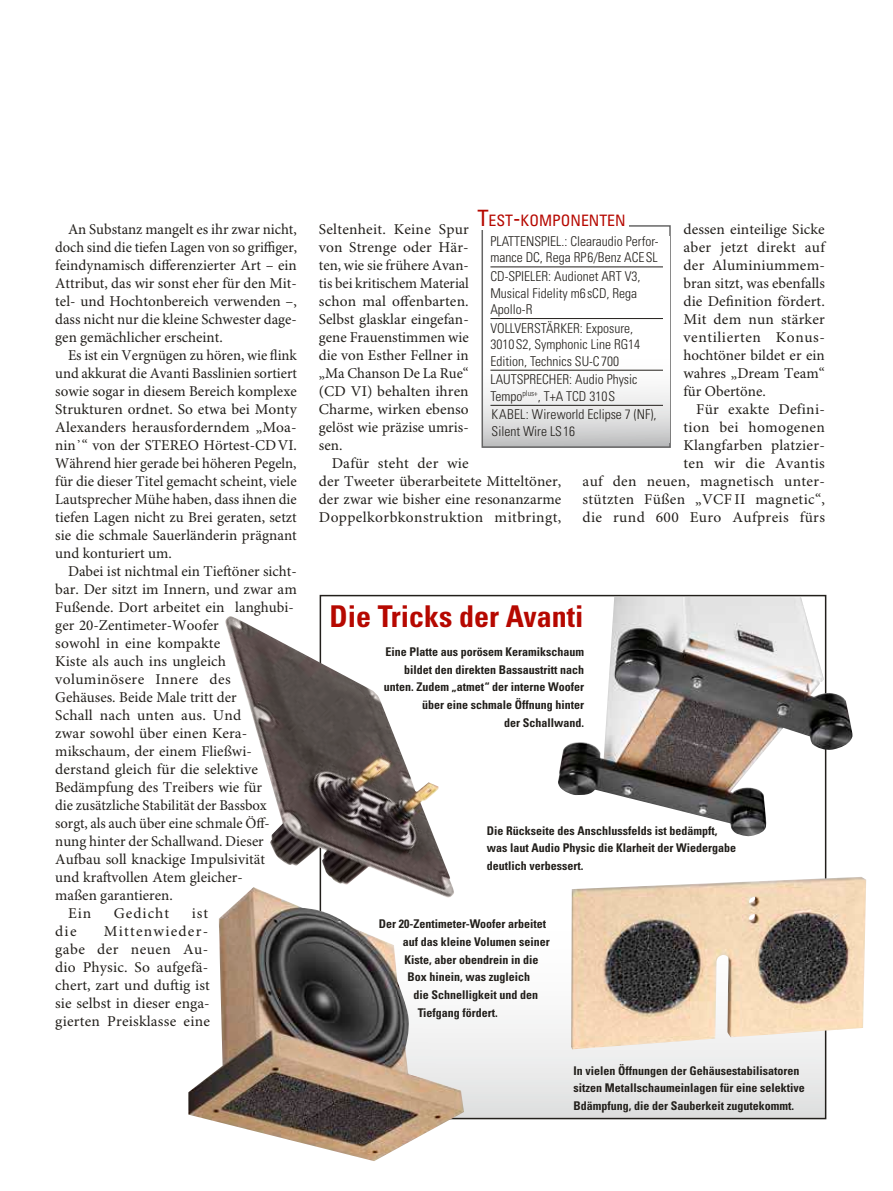
<style>
.page{position:relative;width:893px;height:1191px;background:#fff}
.page>*{position:absolute;margin:0;border:0;box-sizing:border-box;transform-origin:0 0}
.t1{font:700 condensed 30px "Univers LT Std";color:#b60800}
.t2{font:condensed 15.75px "Univers LT Std";color:#b60800}
.t3{font:15px/18px "Minion Pro";color:#221f1b;text-align:justify}
.t4{font:15px/18px "Minion Pro";letter-spacing:.02em;color:#221f1b;text-align:right}
.t5{font:15px "Minion Pro";letter-spacing:.025em;color:#221f1b}
.t6{font:15px "Minion Pro";letter-spacing:.065em;color:#221f1b}
.t7{font:300 condensed 13.5px/16.5px "Univers LT Std";color:#221f1b}
.t8{font:700 condensed 12px/17.7px "Univers LT Std";color:#221f1b}
.s1{font-size:22.5px}
</style>
<div class="page">
<svg style="left:464px;top:1019px;width:359px;height:97px"></svg>
<img style="left:571px;top:877px;width:295px;height:172px">
<img style="left:225px;top:616px;width:228px;height:271px">
<img style="left:188px;top:887px;width:276px;height:274px">
<img style="left:558px;top:597px;width:295px;height:240px">
<svg style="left:484px;top:443px;width:184px;height:2px"></svg>
<div style="left:481px;top:225px;width:190px;height:223px;border:2px solid #666"></div>
<div style="left:471px;top:210px;width:157px;height:20px;background:#fff"></div>
<svg style="left:484px;top:236px;width:185px;height:207px"></svg>
<hr style="left:490px;top:267px;width:173px;height:1px;background:#221f1b">
<hr style="left:490px;top:318px;width:173px;height:1px;background:#221f1b">
<hr style="left:490px;top:370px;width:173px;height:1px;background:#221f1b">
<hr style="left:490px;top:405px;width:173px;height:1px;background:#221f1b">
<p class="t3" style="left:55px;top:221px;width:243px;text-indent:13px">An Substanz mangelt es ihr zwar nicht, doch sind die tiefen Lagen von so griffiger, feindynamisch differenzierter Art – ein Attribut, das wir sonst eher für den Mit&shy;tel- und Hochtonbereich verwenden –, dass nicht nur die kleine Schwester dage&shy;gen gemächlicher erscheint.</p>
<p class="t3" style="left:55px;top:347px;width:243px;text-indent:13px">Es ist ein Vergnügen zu hören, wie flink und akkurat die Avanti Basslinien sortiert sowie sogar in diesem Bereich komplexe Strukturen ordnet. So etwa bei Monty Alexanders herausforderndem „Moa&shy;nin᾽“ von der STEREO Hörtest-CDVI.<br>Während hier gerade bei höheren Pegeln, für die dieser Titel gemacht scheint, viele Lautsprecher Mühe haben, dass ihnen die tiefen Lagen nicht zu Brei geraten, setzt sie die schmale Sauerländerin prägnant und konturiert um.</p>
<p class="t3" style="left:68px;top:563px;width:230px">Dabei ist nichtmal ein Tieftöner sicht-</p>
<p class="t3" style="left:55px;top:581px;width:243px">bar. Der sitzt im Innern, und zwar am</p>
<p class="t3" style="left:55px;top:599px;width:240px">Fußende. Dort arbeitet ein langhubi-</p>
<p class="t3" style="left:55px;top:617px;width:165px">ger 20-Zentimeter-Woofer</p>
<p class="t3" style="left:55px;top:635px;width:167px">sowohl in eine kompakte</p>
<p class="t3" style="left:55px;top:653px;width:172px">Kiste als auch ins ungleich</p>
<p class="t5" style="left:55px;top:670px;width:177px">voluminösere Innere des</p>
<p class="t3" style="left:55px;top:689px;width:183px">Gehäuses. Beide Male tritt der</p>
<p class="t3" style="left:55px;top:707px;width:187px">Schall nach unten aus. Und</p>
<p class="t3" style="left:55px;top:725px;width:194px">zwar sowohl über einen Kera-</p>
<p class="t3" style="left:55px;top:743px;width:198px">mikschaum, der einem Fließwi-</p>
<p class="t3" style="left:55px;top:761px;width:204px">derstand gleich für die selektive</p>
<p class="t3" style="left:55px;top:779px;width:208px">Bedämpfung des Treibers wie für</p>
<p class="t3" style="left:55px;top:797px;width:213px">die zusätzliche Stabilität der Bassbox</p>
<p class="t3" style="left:55px;top:815px;width:216px">sorgt, als auch über eine schmale Öff-</p>
<p class="t3" style="left:55px;top:833px;width:210px">nung hinter der Schallwand. Dieser</p>
<p class="t3" style="left:55px;top:851px;width:211px">Aufbau soll knackige Impulsivität</p>
<p class="t3" style="left:55px;top:869px;width:189px">und kraftvollen Atem gleicher-</p>
<p class="t3" style="left:55px;top:887px;width:119px">maßen garantieren.</p>
<p class="t3" style="left:68px;top:905px;width:25px">Ein</p>
<p class="t6" style="left:114px;top:904px;width:57px">Gedicht</p>
<p class="t3" style="left:192px;top:905px;width:18px">ist</p>
<p class="t3" style="left:55px;top:923px;width:23px">die</p>
<p class="t3" style="left:55px;top:923px;width:156px;text-indent:49px">Mittenwieder&shy;gabe der neuen Au&shy;dio Physic. So aufgefä&shy;chert, zart und duftig ist sie selbst in dieser enga&shy;gierten Preisklasse eine</p>
<p class="t2" style="left:477px;top:210px;width:150px"><span class="s1">T</span>EST<span class="s1">-</span>KOMPONENTEN</p>
<p class="t7" style="left:490px;top:233px;width:169px">PLATTENSPIEL.: Clearaudio Perfor&shy;mance DC, Rega RP6/Benz ACESL</p>
<p class="t7" style="left:490px;top:268px;width:151px">CD-SPIELER: Audionet ART V3,<br>Musical Fidelity m6sCD, Rega<br>Apollo-R</p>
<p class="t7" style="left:490px;top:320px;width:151px">VOLLVERSTÄRKER: Exposure,<br>3010S2, Symphonic Line RG14<br>Edition, Technics SU-C700</p>
<p class="t7" style="left:490px;top:371px;width:148px">LAUTSPRECHER: Audio Physic<br>Tempo<sup>plus+</sup>, T+A TCD 310S</p>
<p class="t7" style="left:492px;top:406px;width:166px">KABEL: Wireworld Eclipse 7 (NF),<br>Silent Wire LS16</p>
<p class="t3" style="left:683px;top:221px;width:143px">dessen einteilige Sicke aber jetzt direkt auf der Aluminiummem&shy;bran sitzt, was ebenfalls die Definition fördert.<br>Mit dem nun stärker ventilierten Konus&shy;hochtöner bildet er ein wahres „Dream Team“ für Obertöne.</p>
<p class="t4" style="left:583px;top:401px;width:244px">Für exakte Defini-<br>tion bei homogenen<br>Klangfarben platzier-<br>ten wir die Avantis<br>auf den neuen, magnetisch unter&shy;stützten Füßen „VCF II magnetic“, die rund 600 Euro Aufpreis fürs</p>
<p class="t3" style="left:319px;top:221px;width:151px">Seltenheit. Keine Spur von Strenge oder Här&shy;ten, wie sie frühere Avan&shy;tis bei kritischem Material schon mal offenbarten.<br>Selbst glasklar eingefan&shy;gene Frauenstimmen wie die von Esther Fellner in „Ma Chanson De La Rue“ (CD VI) behalten ihren Charme, wirken ebenso gelöst wie präzise umris&shy;sen.</p>
<p class="t3" style="left:319px;top:455px;width:244px;text-align:left;text-indent:13px">Dafür steht der wie<br>der Tweeter überarbeitete Mitteltöner, der zwar wie bisher eine resonanzarme Doppelkorbkonstruktion mitbringt,</p>
<h1 class="t1" style="left:330px;top:597px;width:255px">Die Tricks der Avanti</h1>
<p class="t8" style="left:384px;top:643px;width:202px;text-align:right">Eine Platte aus porösem Keramikschaum bildet den direkten Bassaustritt nach unten. Zudem „atmet“ der interne Woofer über eine schmale Öffnung hinter<br>der Schallwand.</p>
<p class="t8" style="left:487px;top:821px;width:251px">Die Rückseite des Anschlussfelds ist bedämpft, was laut Audio Physic die Klarheit der Wiedergabe deutlich verbessert.</p>
<p class="t8" style="left:379px;top:915px;width:169px">Der 20-Zentimeter-Woofer arbeitet</p>
<p class="t8" style="left:403px;top:932px;width:148px">auf das kleine Volumen seiner</p>
<p class="t8" style="left:404px;top:950px;width:135px">Kiste, aber obendrein in die</p>
<p class="t8" style="left:407px;top:968px;width:124px">Box hinein, was zugleich</p>
<p class="t8" style="left:413px;top:985px;width:126px">die Schnelligkeit und den</p>
<p class="t8" style="left:418px;top:1003px;width:82px">Tiefgang fördert.</p>
<p class="t8" style="left:573px;top:1061px;width:233px">In vielen Öffnungen der Gehäusestabilisatoren sitzen Metallschaumeinlagen für eine selektive<br>Bdämpfung, die der Sauberkeit zugutekommt.</p>
</div>
